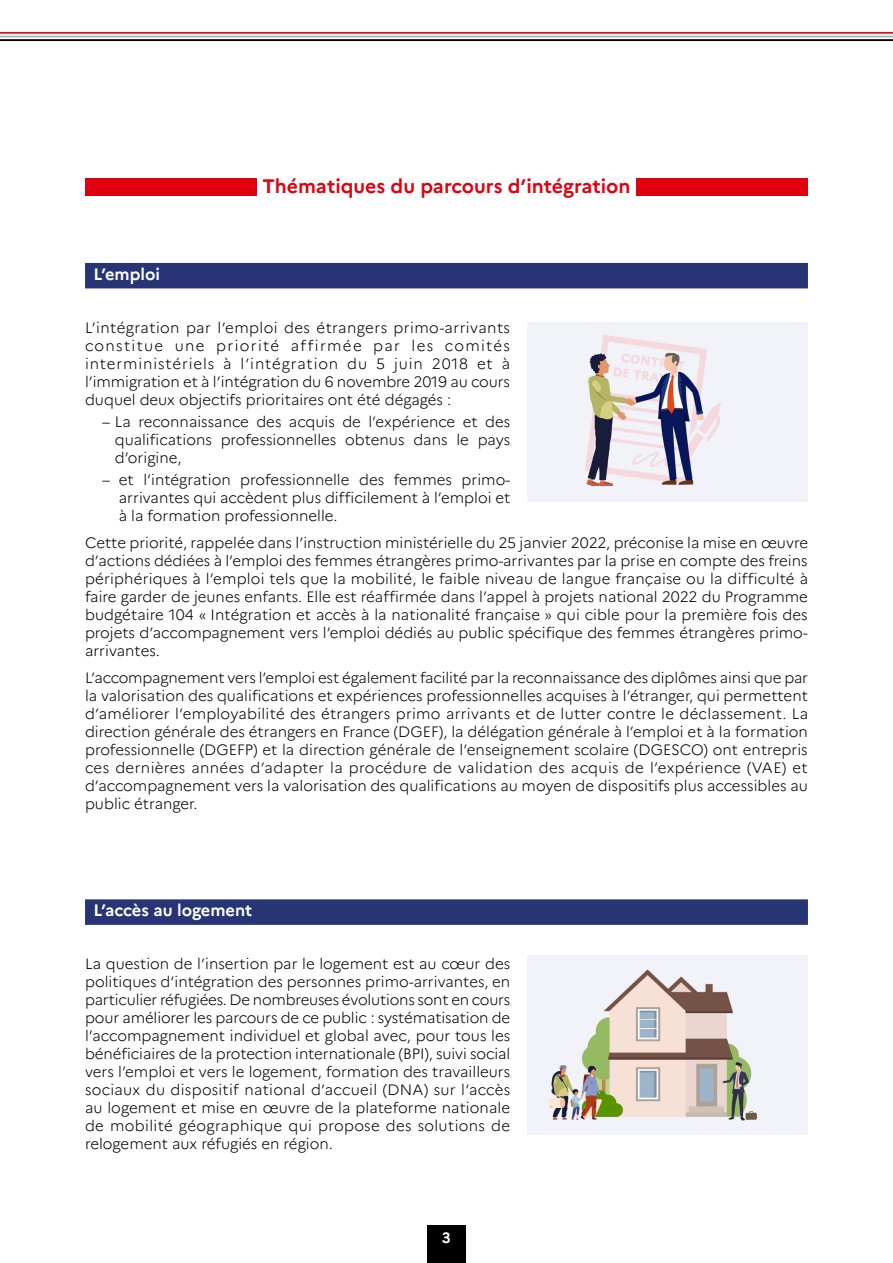
<style>
.page{position:relative;width:893px;height:1263px;background:#fff}
.page>*{position:absolute;margin:0;border:0;box-sizing:border-box;transform-origin:0 0}
.t1{font:700 19.5px "Marianne";color:#e1000f}
.t2{font:700 16.5px "Marianne";color:#fff}
.t3{font:300 15px/18px "Marianne";color:#000;text-align:justify}
.t4{font:700 15px "Marianne";color:#fff}
</style>
<div class="page">
<hr style="left:0;top:39px;width:893px;height:2px;background:#000">
<hr style="left:0;top:36px;width:893px;height:1px;background:#b3b2b2">
<hr style="left:0;top:32px;width:893px;height:2px;background:#cd1719">
<div style="left:427px;top:1225px;width:39px;height:38px;background:#000"></div>
<div style="left:85px;top:263px;width:723px;height:25px;background:#273475"></div>
<div style="left:85px;top:899px;width:723px;height:26px;background:#273475"></div>
<div style="left:85px;top:179px;width:172px;height:17px;background:#e1000f"></div>
<div style="left:636px;top:179px;width:172px;height:17px;background:#e1000f"></div>
<img style="left:527px;top:322px;width:281px;height:180px">
<img style="left:527px;top:955px;width:281px;height:180px">
<h1 class="t1" style="left:262px;top:174px;width:370px">Thématiques du parcours d’intégration</h1>
<p class="t2" style="left:94px;top:264px;width:68px">L’emploi</p>
<p class="t3" style="left:85px;top:319px;width:427px">L’intégration par l’emploi des étrangers primo-arrivants constitue une priorité affirmée par les comités interministériels à l’intégration du 5 juin 2018 et à l’immigration et à l’intégration du 6 novembre 2019 au cours duquel deux objectifs prioritaires ont été dégagés :</p>
<p class="t3" style="left:115px;top:413px;width:397px;text-indent:-13px">– La reconnaissance des acquis de l’expérience et des qualifications professionnelles obtenus dans le pays d’origine,</p>
<p class="t3" style="left:119px;top:471px;width:393px;text-indent:-17px">– et l’intégration professionnelle des femmes primo&shy;arrivantes qui accèdent plus difficilement à l’emploi et à la formation professionnelle.</p>
<p class="t3" style="left:85px;top:534px;width:724px">Cette priorité, rappelée dans l’instruction ministérielle du 25 janvier 2022, préconise la mise en œuvre d’actions dédiées à l’emploi des femmes étrangères primo-arrivantes par la prise en compte des freins périphériques à l’emploi tels que la mobilité, le faible niveau de langue française ou la difficulté à faire garder de jeunes enfants. Elle est réaffirmée dans l’appel à projets national 2022 du Programme budgétaire 104 « Intégration et accès à la nationalité française » qui cible pour la première fois des projets d’accompagnement vers l’emploi dédiés au public spécifique des femmes étrangères primo&shy;arrivantes.</p>
<p class="t3" style="left:85px;top:668px;width:725px">L’accompagnement vers l’emploi est également facilité par la reconnaissance des diplômes ainsi que par la valorisation des qualifications et expériences professionnelles acquises à l’étranger, qui permettent d’améliorer l’employabilité des étrangers primo arrivants et de lutter contre le déclassement. La direction générale des étrangers en France (DGEF), la délégation générale à l’emploi et à la formation professionnelle (DGEFP) et la direction générale de l’enseignement scolaire (DGESCO) ont entrepris ces dernières années d’adapter la procédure de validation des acquis de l’expérience (VAE) et d’accompagnement vers la valorisation des qualifications au moyen de dispositifs plus accessibles au public étranger.</p>
<p class="t2" style="left:94px;top:900px;width:160px">L’accès au logement</p>
<p class="t3" style="left:85px;top:955px;width:427px">La question de l’insertion par le logement est au cœur des politiques d’intégration des personnes primo-arrivantes, en particulier réfugiées. De nombreuses évolutions sont en cours pour améliorer les parcours de ce public : systématisation de l’accompagnement individuel et global avec, pour tous les bénéficiaires de la protection internationale (BPI), suivi social vers l’emploi et vers le logement, formation des travailleurs sociaux du dispositif national d’accueil (DNA) sur l’accès au logement et mise en œuvre de la plateforme nationale de mobilité géographique qui propose des solutions de relogement aux réfugiés en région.</p>
<p class="t4" style="left:442px;top:1228px;width:10px">3</p>
</div>
